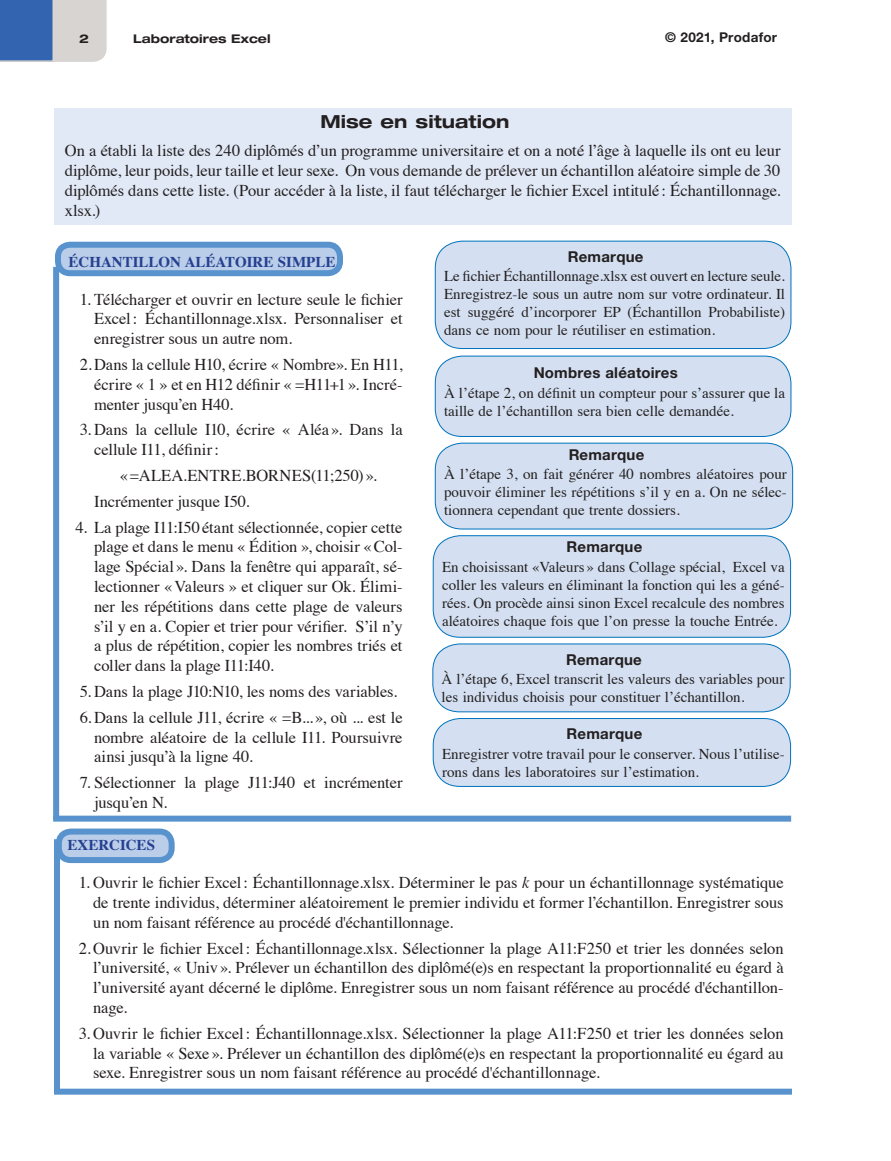
<style>
.page{position:relative;width:891px;height:1161px;background:#fff}
.page>*{position:absolute;margin:0;border:0;box-sizing:border-box;transform-origin:0 0}
._01_02_Titre_2{font:700 expanded 18px "Helvetica Neue LT Std";color:#231f20}
._04_04_Normal-action{font:16.5px/19.8px "Times";letter-spacing:-.005em;color:#231f20;text-align:justify}
._04_01-Texte_Normal{font:16.5px/19.8px "Times";letter-spacing:-.005em;color:#231f20;text-align:justify}
.Commentaire{font:15px/18px "Times";color:#231f20}
._01_04_Titre_4{font:700 15px "Helvetica Neue LT Std";letter-spacing:.015em;color:#231f20}
.Sstitre{font:700 15px "Times";color:#25408f}
.t1{font:700 13.5px "Helvetica Neue LT Std";letter-spacing:.02em;color:#231f20}
.t2{font:700 expanded 12px "Helvetica Neue LT Std";color:#231f20}
.s1{font-style:italic}
</style>
<div class="page">
<svg style="left:0;top:0;width:107px;height:62px;background:#889ec2"></svg>
<div style="left:58px;top:245px;width:282px;height:28px;background:#bacde9;border-radius:12px"></div>
<div style="left:55px;top:242px;width:288px;height:34px;border:6px solid #5893ce;border-radius:12px"></div>
<div style="left:59px;top:832px;width:113px;height:28px;background:#bacde9;border-radius:12px"></div>
<div style="left:56px;top:829px;width:119px;height:34px;border:6px solid #5893ce;border-radius:12px"></div>
<div style="left:54px;top:108px;width:737px;height:116px;background:#e1e9f6"></div>
<div style="left:435px;top:356px;width:356px;height:80px;background:#d4e0f1;border-radius:27px"></div>
<div style="left:435px;top:356px;width:356px;height:81px;border:1px solid #0072bc;border-radius:27px"></div>
<div style="left:433px;top:644px;width:357px;height:68px;background:#d4e0f1;border-radius:27px"></div>
<div style="left:433px;top:644px;width:357px;height:68px;border:1px solid #0072bc;border-radius:27px"></div>
<div style="left:433px;top:719px;width:358px;height:67px;background:#d4e0f1;border-radius:27px"></div>
<div style="left:433px;top:718px;width:358px;height:69px;border:1px solid #0072bc;border-radius:27px"></div>
<div style="left:435px;top:443px;width:358px;height:86px;background:#d4e0f1;border-radius:27px"></div>
<div style="left:435px;top:443px;width:358px;height:86px;border:1px solid #0072bc;border-radius:27px"></div>
<div style="left:435px;top:241px;width:356px;height:108px;background:#d4e0f1;border-radius:27px"></div>
<div style="left:435px;top:241px;width:356px;height:108px;border:1px solid #0072bc;border-radius:27px"></div>
<div style="left:53px;top:816px;width:738px;height:6px;background:#5893ce"></div>
<div style="left:53px;top:267px;width:6px;height:552px;background:#5893ce"></div>
<div style="left:54px;top:1089px;width:738px;height:6px;background:#5893ce"></div>
<div style="left:54px;top:839px;width:6px;height:253px;background:#5893ce"></div>
<div style="left:433px;top:536px;width:358px;height:101px;background:#d4e0f1;border-radius:27px"></div>
<div style="left:433px;top:536px;width:358px;height:101px;border:1px solid #0072bc;border-radius:27px"></div>
<p class="t2" style="left:79px;top:31px;width:11px">2</p>
<p class="t2" style="left:133px;top:31px;width:139px">Laboratoires Excel</p>
<p class="t1" style="left:665px;top:29px;width:113px">© 2021, Prodafor</p>
<p class="_01_02_Titre_2" style="left:321px;top:110px;width:191px">Mise en situation</p>
<p class="_04_01-Texte_Normal" style="left:65px;top:139px;width:717px">On a établi la liste des 240 diplômés d’un programme universitaire et on a noté l’âge à laquelle ils ont eu leur diplôme, leur poids, leur taille et leur sexe. On vous demande de prélever un échantillon aléatoire simple de 30 diplômés dans cette liste. (Pour accéder à la liste, il faut télécharger le fichier Excel intitulé : Échantillonnage. xlsx.)</p>
<p class="Sstitre" style="left:69px;top:247px;width:268px">ÉCHANTILLON ALÉATOIRE SIMPLE</p>
<p class="_04_04_Normal-action" style="left:94px;top:288px;width:310px;text-indent:-14px">1. Télécharger et ouvrir en lecture seule le fichier Excel: Échantillonnage.xlsx. Personnaliser et enregistrer sous un autre nom.</p>
<p class="_04_04_Normal-action" style="left:94px;top:353px;width:310px;text-indent:-14px">2.Dans la cellule H10, écrire « Nombre». En H11, écrire « 1 » et en H12 définir « =H11+1 ». Incré&shy;menter jusqu’en H40.</p>
<p class="_04_04_Normal-action" style="left:94px;top:419px;width:310px;text-indent:-14px">3. Dans la cellule I10, écrire « Aléa ». Dans la cellule I11, définir:</p>
<p class="_04_04_Normal-action" style="left:120px;top:464px;width:259px">«=ALEA.ENTRE.BORNES(11;250) ».</p>
<p class="_04_04_Normal-action" style="left:94px;top:490px;width:157px">Incrémenter jusque I50.</p>
<p class="_04_04_Normal-action" style="left:94px;top:516px;width:310px;text-indent:-18px">4. La plage I11:I50 étant sélectionnée, copier cette plage et dans le menu « Édition », choisir «Col&shy;lage Spécial». Dans la fenêtre qui apparaît, sé&shy;lectionner «Valeurs » et cliquer sur Ok. Élimi&shy;ner les répétitions dans cette plage de valeurs s’il y en a. Copier et trier pour vérifier. S’il n’y a plus de répétition, copier les nombres triés et coller dans la plage I11:I40.</p>
<p class="_04_04_Normal-action" style="left:80px;top:680px;width:319px">5. Dans la plage J10:N10, les noms des variables.</p>
<p class="_04_04_Normal-action" style="left:94px;top:706px;width:310px;text-indent:-14px">6.Dans la cellule J11, écrire « =B... », où ... est le nombre aléatoire de la cellule I11. Poursuivre ainsi jusqu’à la ligne 40.</p>
<p class="_04_04_Normal-action" style="left:94px;top:771px;width:310px;text-indent:-14px">7. Sélectionner la plage J11:J40 et incrémenter jusqu’en N.</p>
<p class="_01_04_Titre_4" style="left:568px;top:247px;width:77px">Remarque</p>
<p class="Commentaire" style="left:444px;top:266px;width:343px;text-align:justify">Le fichier Échantillonnage.xlsx est ouvert en lecture seule.<br>Enregistrez-le sous un autre nom sur votre ordinateur. Il est suggéré d’incorporer EP (Échantillon Probabiliste) dans ce nom pour le réutiliser en estimation.</p>
<p class="_01_04_Titre_4" style="left:534px;top:364px;width:146px">Nombres aléatoires</p>
<p class="Commentaire" style="left:444px;top:383px;width:343px">À l’étape 2, on définit un compteur pour s’assurer que la taille de l’échantillon sera bien celle demandée.</p>
<p class="_01_04_Titre_4" style="left:569px;top:445px;width:77px">Remarque</p>
<p class="Commentaire" style="left:444px;top:464px;width:344px;text-align:justify">À l’étape 3, on fait générer 40 nombres aléatoires pour pouvoir éliminer les répétitions s’il y en a. On ne sélec&shy;tionnera cependant que trente dossiers.</p>
<p class="_01_04_Titre_4" style="left:567px;top:538px;width:77px">Remarque</p>
<p class="Commentaire" style="left:442px;top:557px;width:344px;text-align:justify">En choisissant «Valeurs » dans Collage spécial, Excel va coller les valeurs en éliminant la fonction qui les a géné&shy;rées. On procède ainsi sinon Excel recalcule des nombres aléatoires chaque fois que l’on presse la touche Entrée.</p>
<p class="_01_04_Titre_4" style="left:566px;top:650px;width:77px">Remarque</p>
<p class="Commentaire" style="left:442px;top:669px;width:344px">À l’étape 6, Excel transcrit les valeurs des variables pour les individus choisis pour constituer l’échantillon.</p>
<p class="_01_04_Titre_4" style="left:567px;top:725px;width:77px">Remarque</p>
<p class="Commentaire" style="left:442px;top:743px;width:344px">Enregistrer votre travail pour le conserver. Nous l’utilise&shy;rons dans les laboratoires sur l’estimation.</p>
<p class="Sstitre" style="left:68px;top:831px;width:89px">EXERCICES</p>
<p class="_04_04_Normal-action" style="left:93px;top:871px;width:692px;text-indent:-14px">1. Ouvrir le fichier Excel: Échantillonnage.xlsx. Déterminer le pas <span class="s1">k</span> pour un échantillonnage systématique de trente individus, déterminer aléatoirement le premier individu et former l’échantillon. Enregistrer sous un nom faisant référence au procédé d'échantillonnage.</p>
<p class="_04_04_Normal-action" style="left:93px;top:937px;width:692px;text-indent:-14px">2.Ouvrir le fichier Excel: Échantillonnage.xlsx. Sélectionner la plage A11:F250 et trier les données selon l’université, « Univ». Prélever un échantillon des diplômé(e)s en respectant la proportionnalité eu égard à l’université ayant décerné le diplôme. Enregistrer sous un nom faisant référence au procédé d'échantillon&shy;nage.</p>
<p class="_04_04_Normal-action" style="left:93px;top:1022px;width:692px;text-indent:-14px">3. Ouvrir le fichier Excel: Échantillonnage.xlsx. Sélectionner la plage A11:F250 et trier les données selon la variable « Sexe ». Prélever un échantillon des diplômé(e)s en respectant la proportionnalité eu égard au sexe. Enregistrer sous un nom faisant référence au procédé d'échantillonnage.</p>
</div>
